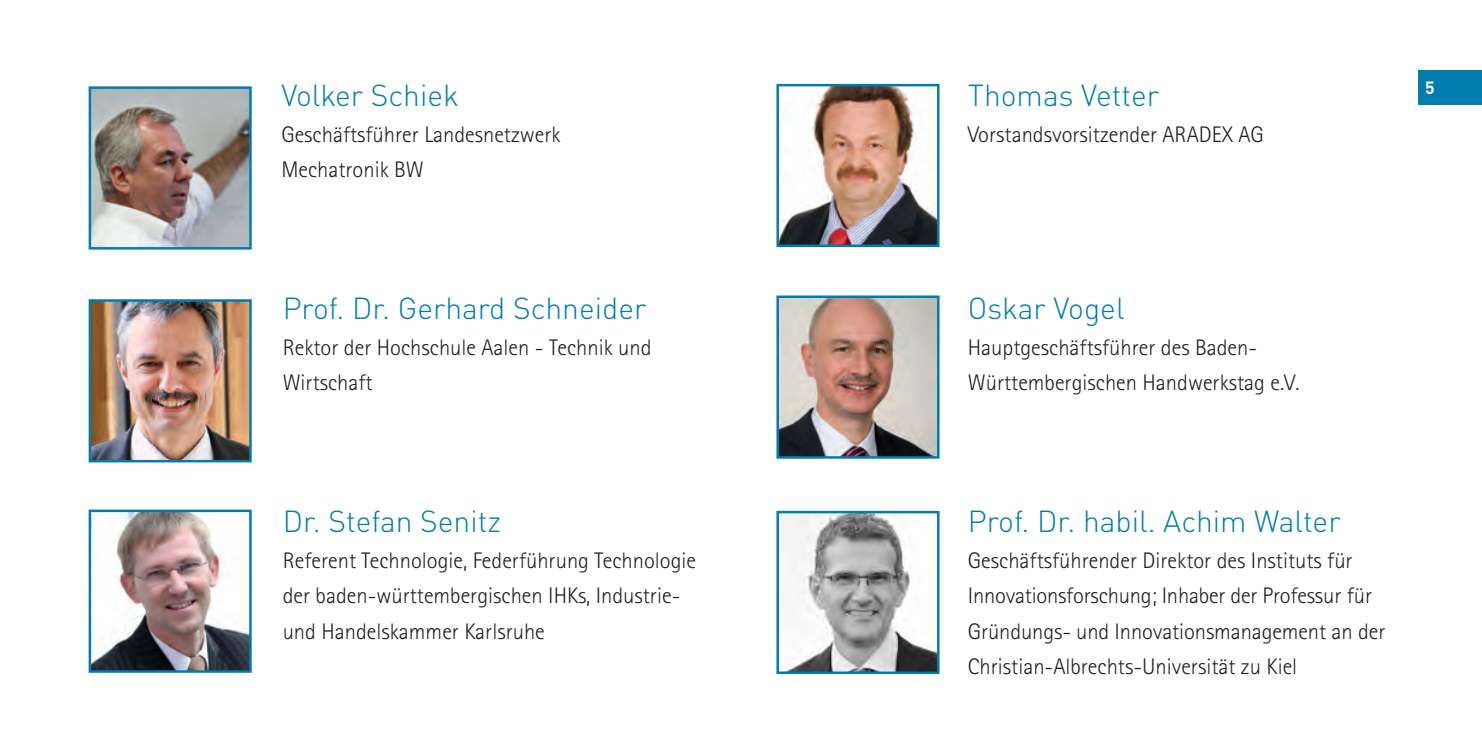
<style>
.page{position:relative;width:1482px;height:745px;background:#fff}
.page>*{position:absolute;margin:0;border:0;box-sizing:border-box;transform-origin:0 0}
.t1{font:300 30px "DINOT";color:#007dad}
.t2{font:300 22.5px/35.5px "Rotis Sans Serif";color:#231f20}
.t3{font:700 17.5px "DINOT";color:#fff}
</style>
<div class="page">
<img style="left:92px;top:89px;width:157px;height:157px">
<div style="left:89px;top:86px;width:163px;height:163px;border:2px solid #007dad"></div>
<img style="left:779px;top:513px;width:157px;height:157px">
<div style="left:776px;top:510px;width:163px;height:163px;border:2px solid #007dad"></div>
<img style="left:779px;top:87px;width:157px;height:157px">
<div style="left:776px;top:84px;width:163px;height:163px;border:2px solid #007dad"></div>
<img style="left:92px;top:512px;width:157px;height:157px">
<div style="left:89px;top:509px;width:163px;height:163px;border:2px solid #007dad"></div>
<img style="left:92px;top:302px;width:157px;height:157px">
<div style="left:89px;top:299px;width:163px;height:163px;border:2px solid #007dad"></div>
<img style="left:779px;top:298px;width:157px;height:157px">
<div style="left:776px;top:295px;width:163px;height:163px;border:2px solid #007dad"></div>
<div style="left:1417px;top:71px;width:64px;height:34px;background:#007dad"></div>
<h1 class="t1" style="left:281px;top:77px;width:179px">Volker Schiek</h1>
<p class="t2" style="left:281px;top:116px;width:281px">Geschäftsführer Landesnetzwerk<br>Mechatronik BW</p>
<h1 class="t1" style="left:283px;top:290px;width:365px">Prof. Dr. Gerhard Schneider</h1>
<p class="t2" style="left:283px;top:329px;width:370px">Rektor der Hochschule Aalen - Technik und<br>Wirtschaft</p>
<h1 class="t1" style="left:283px;top:502px;width:220px">Dr. Stefan Senitz</h1>
<p class="t2" style="left:283px;top:542px;width:415px">Referent Technologie, Federführung Technologie der baden-württembergischen IHKs, Industrie&shy;und Handelskammer Karlsruhe</p>
<h1 class="t1" style="left:967px;top:77px;width:193px">Thomas Vetter</h1>
<p class="t2" style="left:967px;top:116px;width:297px">Vorstandsvorsitzender ARADEX AG</p>
<p class="t3" style="left:1424px;top:76px;width:11px">5</p>
<h1 class="t1" style="left:967px;top:290px;width:158px">Oskar Vogel</h1>
<p class="t2" style="left:967px;top:329px;width:333px">Hauptgeschäftsführer des Baden-<br>Württembergischen Handwerkstag e.V.</p>
<h1 class="t1" style="left:967px;top:502px;width:374px">Prof. Dr. habil. Achim Walter</h1>
<p class="t2" style="left:967px;top:542px;width:419px">Geschäftsführender Direktor des Instituts für Innovationsforschung; Inhaber der Professur für Gründungs- und Innovationsmanagement an der Christian-Albrechts-Universität zu Kiel</p>
</div>
